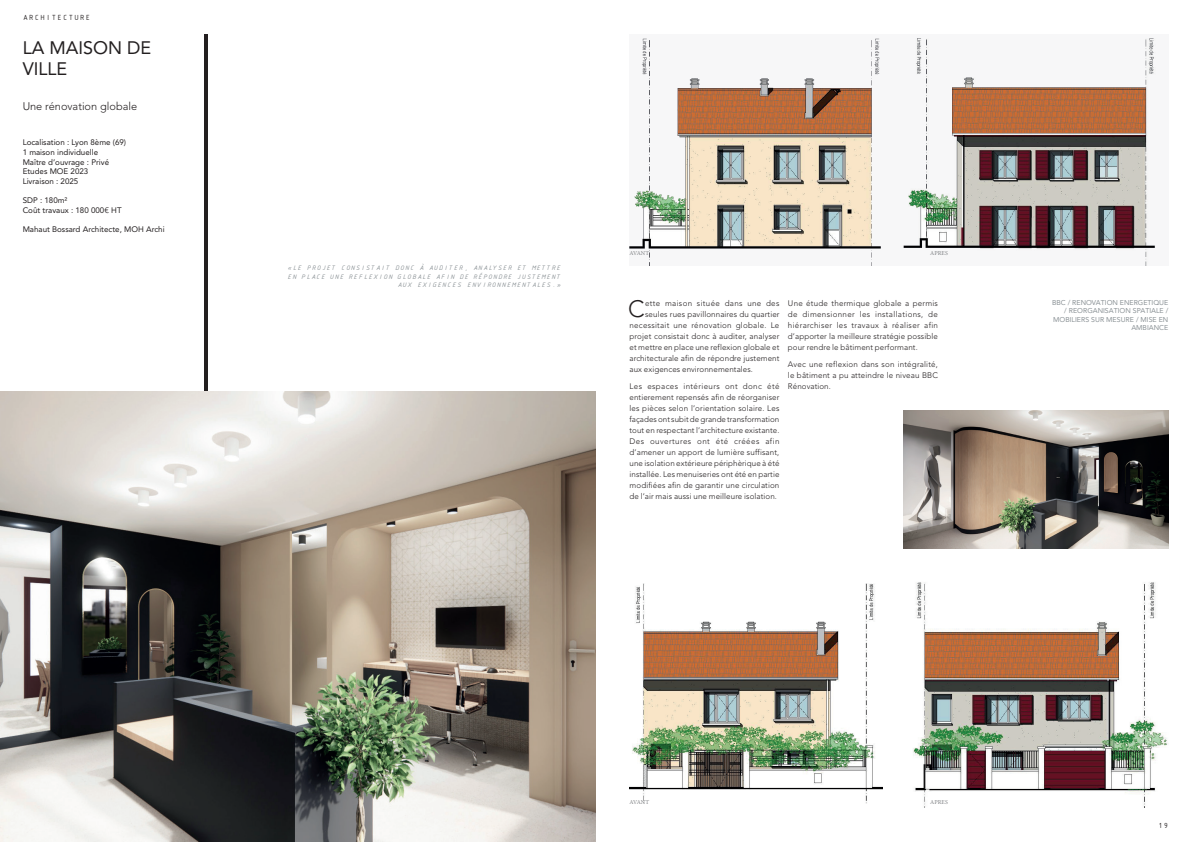
<style>
.page{position:relative;width:1191px;height:842px;background:#fff}
.page>*{position:absolute;margin:0;border:0;box-sizing:border-box;transform-origin:0 0}
.t1{font:300 23.5px "Avenir";color:#231f20}
.t2{font:18px/21.6px "Avenir";color:#231f20}
.t3{font:300 11px "Avenir";color:#231f20}
.t4{font:300 8px/11px "Avenir";letter-spacing:.01em;color:#231f20;text-align:justify}
.t5{font:8px/9.6px "Avenir";color:#231f20}
.t6{font:300 8px "Avenir";letter-spacing:.035em;color:#231f20}
.t7{font:300 8px "Avenir";letter-spacing:.04em;color:#231f20}
.t8{font:8px "ISOCTEUR";color:#231f20}
.t9{font:7px/8.4px "ISOCTEUR Italic";color:#8a9195;text-align:right}
.t10{font:7px/8.4px "Avenir";color:#8a9195;text-align:right}
.t11{font:6px "Minion Pro";letter-spacing:.01em;color:#808285}
</style>
<div class="page">
<img style="left:903px;top:410px;width:265px;height:138px">
<img style="left:629px;top:583px;width:254px;height:221px">
<img style="left:913px;top:582px;width:254px;height:226px">
<img style="left:903px;top:38px;width:253px;height:228px">
<img style="left:629px;top:38px;width:252px;height:228px">
<hr style="left:204px;top:34px;width:4px;height:357px;background:#231f20">
<img style="left:0;top:391px;width:595px;height:451px">
<p class="t8" style="left:23px;top:12px;width:70px">ARCHITECTURE</p>
<h2 class="t2" style="left:23px;top:37px;width:130px">LA MAISON DE<br>VILLE</h2>
<h3 class="t3" style="left:23px;top:98px;width:116px">Une rénovation globale</h3>
<p class="t5" style="left:23px;top:138px;width:105px">Localisation : Lyon 8ème (69)<br>1 maison individuelle<br>Maître d’ouvrage : Privé<br>Etudes MOE 2023<br>Livraison : 2025</p>
<p class="t5" style="left:23px;top:196px;width:100px">SDP : 180m²<br>Coût travaux : 180 000€ HT</p>
<p class="t5" style="left:23px;top:224px;width:143px">Mahaut Bossard Architecte, MOH Archi</p>
<p class="t9" style="left:287px;top:264px;width:275px">«LE PROJET CONSISTAIT DONC À AUDITER, ANALYSER ET METTRE<br>EN PLACE UNE REFLEXION GLOBALE AFIN DE RÉPONDRE JUSTEMENT<br>AUX EXIGENCES ENVIRONNEMENTALES.»</p>
<p class="t11" style="left:629px;top:249px;width:21px">AVANT</p>
<p class="t11" style="left:930px;top:249px;width:19px">APRES</p>
<h1 class="t1" style="left:628px;top:291px;width:18px">C</h1>
<p class="t7" style="left:645px;top:297px;width:136px">ette maison située dans une des</p>
<p class="t4" style="left:645px;top:309px;width:136px">seules rues pavillonnaires du quartier</p>
<p class="t6" style="left:629px;top:319px;width:151px">necessitait une rénovation globale. Le</p>
<p class="t4" style="left:629px;top:331px;width:151px">projet consistait donc à auditer, analyser</p>
<p class="t4" style="left:629px;top:342px;width:151px">et mettre en place une reflexion globale et</p>
<p class="t4" style="left:629px;top:353px;width:151px">architecturale afin de répondre justement</p>
<p class="t4" style="left:629px;top:364px;width:125px">aux exigences environnementales.</p>
<p class="t4" style="left:629px;top:381px;width:152px">Les espaces intérieurs ont donc été entierement repensés afin de réorganiser les pièces selon l’orientation solaire. Les façades ont subit de grande transformation tout en respectant l’architecture existante.<br>Des ouvertures ont été créées afin d’amener un apport de lumière suffisant, une isolation extérieure périphèrique à été installée. Les menuiseries ont été en partie modifiées afin de garantir une circulation de l’air mais aussi une meilleure isolation.</p>
<p class="t4" style="left:788px;top:298px;width:151px">Une étude thermique globale a permis de dimensionner les installations, de hiérarchiser les travaux à réaliser afin d’apporter la meilleure stratégie possible pour rendre le bâtiment performant.</p>
<p class="t4" style="left:788px;top:359px;width:151px">Avec une reflexion dans son intégralité, le bâtiment a pu atteindre le niveau BBC Rénovation.</p>
<p class="t10" style="left:1052px;top:298px;width:118px">BBC / RENOVATION ENERGETIQUE / REORGANISATION SPATIALE /<br>MOBILIERS SUR MESURE / MISE EN<br>AMBIANCE</p>
<p class="t11" style="left:629px;top:798px;width:21px">AVANT</p>
<p class="t11" style="left:930px;top:798px;width:19px">APRES</p>
<p class="t8" style="left:1157px;top:820px;width:13px">19</p>
</div>
